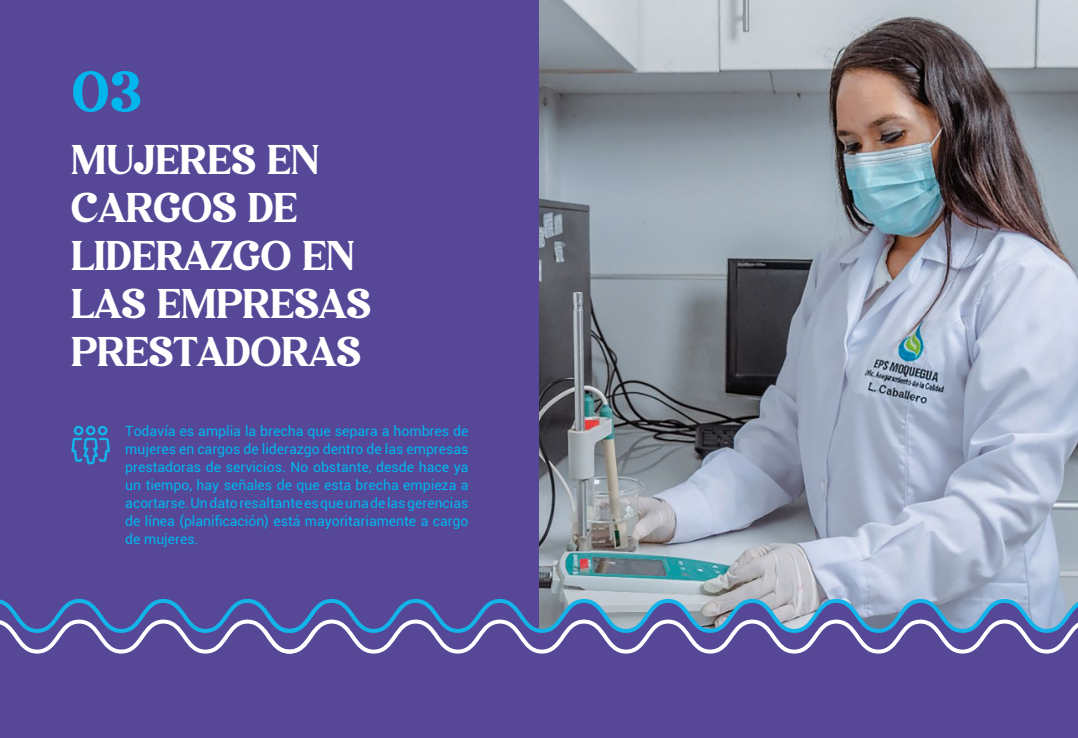
<style>
.page{position:relative;width:1078px;height:738px;background:#fff}
.page>*{position:absolute;margin:0;border:0;box-sizing:border-box;transform-origin:0 0}
.t1{font:55px "Avigea";color:#00b6ed}
.t2{font:40px/48px "Avigea";letter-spacing:.02em;color:#fff}
.t3{font:14px/18px "Roboto";color:#00b6ed;text-align:justify}
</style>
<div class="page">
<img style="left:539px;top:0;width:538px;height:598px">
<div style="left:0;top:0;width:539px;height:737px;background:#564797"></div>
<svg style="left:71px;top:425px;width:39px;height:39px"></svg>
<div style="left:539px;top:653px;width:538px;height:84px;background:#564797"></div>
<svg style="left:0;top:598px;width:1077px;height:55px"></svg>
<h1 class="t1" style="left:71px;top:58px;width:72px">03</h1>
<h2 class="t2" style="left:71px;top:136px;width:301px">MUJERES EN<br>CARGOS DE<br>LIDERAZGO EN<br>LAS EMPRESAS<br>PRESTADORAS</h2>
<p class="t3" style="left:125px;top:421px;width:344px">Todavía es amplia la brecha que separa a hombres de mujeres en cargos de liderazgo dentro de las empresas prestadoras de servicios. No obstante, desde hace ya un tiempo, hay señales de que esta brecha empieza a acortarse. Un dato resaltante es que una de las gerencias de línea (planificación) está mayoritariamente a cargo de mujeres.</p>
</div>
